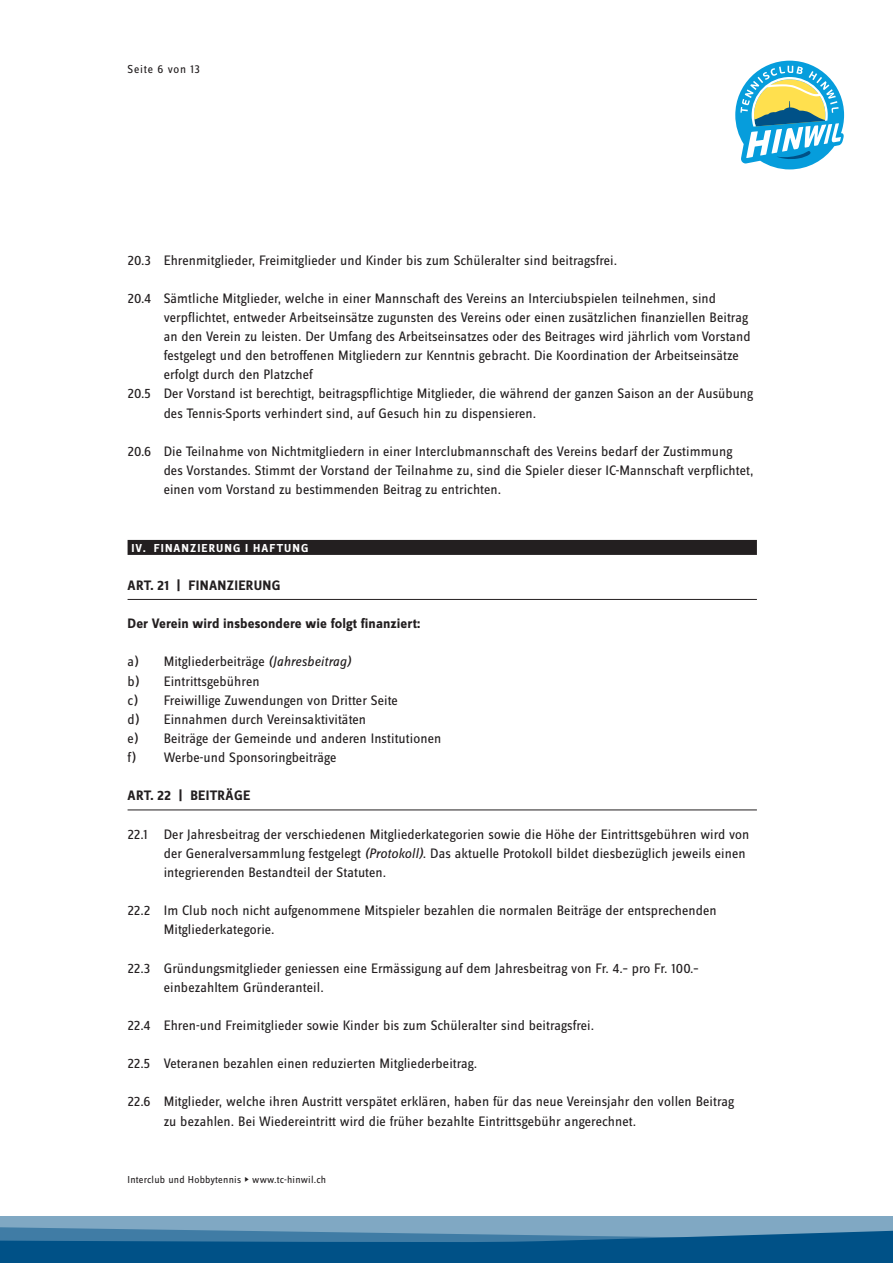
<style>
.page{position:relative;width:893px;height:1263px;background:#fff}
.page>*{position:absolute;margin:0;border:0;box-sizing:border-box;transform-origin:0 0}
.t1{font:14.25px/19.2px "Zine Sans Dis";letter-spacing:.005em;color:#231f20}
.t2{font:700 14.25px "Zine Sans Dis";letter-spacing:.005em;color:#231f20}
.t3{font:700 14.25px "Zine Sans Dis";letter-spacing:.025em;color:#231f20}
.t4{font:700 12px "Zine Sans Dis";letter-spacing:.09em;color:#fff}
.t5{font:12px "Zine Sans Dis";letter-spacing:.06em;color:#231f20}
.t6{font:10.5px "Zine Sans Dis";letter-spacing:.02em;color:#231f20}
.s1{font-style:italic}
.s2{font-family:"Zine Sans Dis Medium Roman Exp"}
</style>
<div class="page">
<div style="left:0;top:1216px;width:893px;height:47px;background:#80a8c3"></div>
<svg style="left:0;top:1227px;width:893px;height:36px"></svg>
<div style="left:128px;top:540px;width:629px;height:15px;background:#231f20"></div>
<hr style="left:128px;top:599px;width:629px;height:1px;background:#231f20">
<hr style="left:128px;top:809px;width:629px;height:1px;background:#231f20">
<svg style="left:735px;top:61px;width:109px;height:108px"></svg>
<p class="t5" style="left:128px;top:64px;width:74px">Seite 6 von 13</p>
<p class="t1" style="left:128px;top:251px;width:491px">20.3 Ehrenmitglieder, Freimitglieder und Kinder bis zum Schüleralter sind beitragsfrei.</p>
<p class="t1" style="left:128px;top:289px;width:590px">20.4 Sämtliche Mitglieder, welche in einer Mannschaft des Vereins an Interciubspielen teilnehmen, sind</p>
<p class="t1" style="left:164px;top:308px;width:586px">verpflichtet, entweder Arbeitseinsätze zugunsten des Vereins oder einen zusätzlichen finanziellen Beitrag</p>
<p class="t1" style="left:164px;top:327px;width:589px">an den Verein zu leisten. Der Umfang des Arbeitseinsatzes oder des Beitrages wird jährlich vom Vorstand</p>
<p class="t1" style="left:164px;top:346px;width:577px">festgelegt und den betroffenen Mitgliedern zur Kenntnis gebracht. Die Koordination der Arbeitseinsätze</p>
<p class="t1" style="left:164px;top:366px;width:151px">erfolgt durch den Platzchef</p>
<p class="t1" style="left:128px;top:385px;width:627px">20.5 Der Vorstand ist berechtigt, beitragspflichtige Mitglieder, die während der ganzen Saison an der Ausübung</p>
<p class="t1" style="left:164px;top:404px;width:374px">des Tennis-Sports verhindert sind, auf Gesuch hin zu dispensieren.</p>
<p class="t1" style="left:164px;top:442px;width:591px;text-indent:-36px">20.6 Die Teilnahme von Nichtmitgliedern in einer Interclubmannschaft des Vereins bedarf der Zustimmung des Vorstandes. Stimmt der Vorstand der Teilnahme zu, sind die Spieler dieser IC-Mannschaft verpflichtet, einen vom Vorstand zu bestimmenden Beitrag zu entrichten.</p>
<p class="t4" style="left:131px;top:541px;width:179px">IV. FINANZIERUNG I HAFTUNG</p>
<p class="t3" style="left:128px;top:578px;width:155px">ART. 21 | FINANZIERUNG</p>
<p class="t2" style="left:128px;top:616px;width:295px">Der Verein wird insbesondere wie folgt finanziert:</p>
<p class="t1" style="left:128px;top:653px;width:315px">a) Mitgliederbeiträge <span class="s1">(Jahresbeitrag)<br></span>b) Eintrittsgebühren<br>c) Freiwillige Zuwendungen von Dritter Seite<br>d) Einnahmen durch Vereinsaktivitäten<br>e) Beiträge der Gemeinde und anderen Institutionen f) Werbe-und Sponsoringbeiträge</p>
<p class="t3" style="left:128px;top:788px;width:124px">ART. 22 | BEITRÄGE</p>
<p class="t1" style="left:164px;top:825px;width:587px;text-indent:-36px">22.1 Der Jahresbeitrag der verschiedenen Mitgliederkategorien sowie die Höhe der Eintrittsgebühren wird von der Generalversammlung festgelegt <span class="s1">(Protokoll)</span>. Das aktuelle Protokoll bildet diesbezüglich jeweils einen integrierenden Bestandteil der Statuten.</p>
<p class="t1" style="left:164px;top:901px;width:554px;text-indent:-36px">22.2 Im Club noch nicht aufgenommene Mitspieler bezahlen die normalen Beiträge der entsprechenden<br>Mitgliederkategorie.</p>
<p class="t1" style="left:164px;top:959px;width:536px;text-indent:-36px">22.3 Gründungsmitglieder geniessen eine Ermässigung auf dem Jahresbeitrag von Fr. 4.– pro Fr. 100.– einbezahltem Gründeranteil.</p>
<p class="t1" style="left:128px;top:1016px;width:468px">22.4 Ehren-und Freimitglieder sowie Kinder bis zum Schüleralter sind beitragsfrei.</p>
<p class="t1" style="left:128px;top:1054px;width:351px">22.5 Veteranen bezahlen einen reduzierten Mitgliederbeitrag.</p>
<p class="t1" style="left:164px;top:1093px;width:572px;text-indent:-36px">22.6 Mitglieder, welche ihren Austritt verspätet erklären, haben für das neue Vereinsjahr den vollen Beitrag zu bezahlen. Bei Wiedereintritt wird die früher bezahlte Eintrittsgebühr angerechnet.</p>
<p class="t6" style="left:128px;top:1174px;width:200px">Interclub und Hobbytennis <span class="s2">n</span> www.tc-hinwil.ch</p>
</div>
